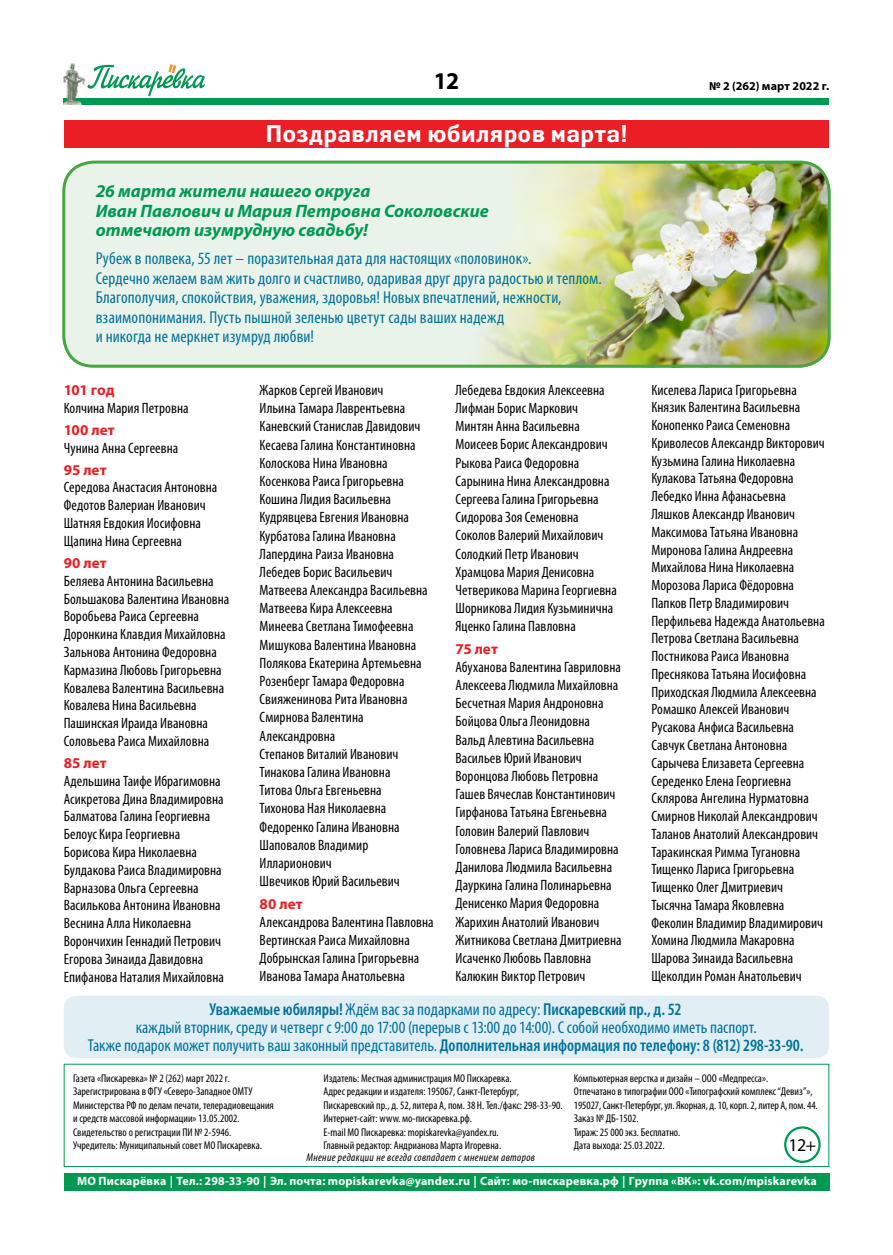
<style>
.page{position:relative;width:893px;height:1255px;background:#fff}
.page>*{position:absolute;margin:0;border:0;box-sizing:border-box;transform-origin:0 0}
.t1{font:700 24.15px "Myriad Pro";color:#000}
.t2{font:700 24px "Yanus C";letter-spacing:-.005em;color:#fff}
.t3{font:italic 700 18px/19.5px "Myriad Pro";color:#009952}
.t4{font:18px "Myriad Pro";color:#000}
.t5{font:condensed 17.25px/19.5px "Myriad Pro";letter-spacing:.005em;color:#00729a}
.t6{font:condensed 15px/18.1px "Myriad Pro";color:#000}
.t7{font:700 15px "Myriad Pro";letter-spacing:.005em;color:#eb1e26}
.t8{font:700 12px "Myriad Pro";letter-spacing:.015em;color:#fff}
.t9{font:700 12px "Myriad Pro";letter-spacing:.005em;color:#000}
.t10{font:condensed 11.25px/13.5px "Myriad Pro";color:#000}
.t11{font:italic condensed 11.25px "Myriad Pro";letter-spacing:.03em;color:#000}
.s1{font-weight:600}
</style>
<div class="page">
<div style="left:784px;top:1126px;width:37px;height:36px;border:2px solid #009952;border-radius:50%"></div>
<img style="left:64px;top:64px;width:87px;height:34px">
<svg style="left:87px;top:64px;width:118px;height:32px"></svg>
<div style="left:64px;top:98px;width:765px;height:7px;background:#009952"></div>
<div style="left:64px;top:1173px;width:766px;height:17px;background:#009952"></div>
<div style="left:64px;top:162px;width:765px;height:205px;background:#eaf3ea;border-radius:30px"></div>
<img style="left:476px;top:164px;width:353px;height:203px">
<div style="left:64px;top:120px;width:765px;height:28px;background:#eb1e26"></div>
<div style="left:62px;top:160px;width:769px;height:207px;border:3px solid #47a542;border-radius:30px"></div>
<div style="left:64px;top:995px;width:765px;height:62px;background:#e1eff5;border-radius:13px"></div>
<h1 class="t1" style="left:434px;top:65px;width:27px">12</h1>
<p class="t9" style="left:709px;top:78px;width:122px">№ 2 (262) март 2022 г.</p>
<h2 class="t2" style="left:265px;top:120px;width:365px">Поздравляем юбиляров марта!</h2>
<p class="t3" style="left:96px;top:181px;width:395px">26 марта жители нашего округа<br>Иван Павлович и Мария Петровна Соколовские отмечают изумрудную свадьбу!</p>
<p class="t5" style="left:96px;top:249px;width:508px">Рубеж в полвека, 55 лет – поразительная дата для настоящих «половинок».<br>Сердечно желаем вам жить долго и счастливо, одаривая друг друга радостью и теплом.<br>Благополучия, спокойствия, уважения, здоровья! Новых впечатлений, нежности, взаимопонимания. Пусть пышной зеленью цветут сады ваших надежд<br>и никогда не меркнет изумруд любви!</p>
<p class="t6" style="left:455px;top:380px;width:163px">Лебедева Евдокия Алексеевна<br>Лифман Борис Маркович<br>Минтян Анна Васильевна<br>Моисеев Борис Александрович<br>Рыкова Раиса Федоровна<br>Сарынина Нина Александровна<br>Сергеева Галина Григорьевна<br>Сидорова Зоя Семеновна<br>Соколов Валерий Михайлович<br>Солодкий Петр Иванович<br>Храмцова Мария Денисовна<br>Четверикова Марина Георгиевна<br>Шорникова Лидия Кузьминична<br>Яценко Галина Павловна</p>
<p class="t7" style="left:455px;top:639px;width:44px">75 лет</p>
<p class="t6" style="left:455px;top:657px;width:168px">Абуханова Валентина Гавриловна<br>Алексеева Людмила Михайловна<br>Бесчетная Мария Андроновна<br>Бойцова Ольга Леонидовна<br>Вальд Алевтина Васильевна<br>Васильев Юрий Иванович<br>Воронцова Любовь Петровна<br>Гашев Вячеслав Константинович<br>Гирфанова Татьяна Евгеньевна<br>Головин Валерий Павлович<br>Головнева Лариса Владимировна<br>Данилова Людмила Васильевна<br>Дауркина Галина Полинарьевна<br>Денисенко Мария Федоровна<br>Жарихин Анатолий Иванович<br>Житникова Светлана Дмитриевна<br>Исаченко Любовь Павловна<br>Калюкин Виктор Петрович</p>
<p class="t6" style="left:651px;top:380px;width:175px;line-height:17.7px">Киселева Лариса Григорьевна<br>Князик Валентина Васильевна<br>Конопенко Раиса Семеновна<br>Криволесов Александр Викторович<br>Кузьмина Галина Николаевна<br>Кулакова Татьяна Федоровна<br>Лебедко Инна Афанасьевна<br>Ляшков Александр Иванович<br>Максимова Татьяна Ивановна<br>Миронова Галина Андреевна<br>Михайлова Нина Николаевна<br>Морозова Лариса Фёдоровна<br>Папков Петр Владимирович<br>Перфильева Надежда Анатольевна<br>Петрова Светлана Васильевна<br>Постникова Раиса Ивановна<br>Преснякова Татьяна Иосифовна<br>Приходская Людмила Алексеевна<br>Ромашко Алексей Иванович<br>Русакова Анфиса Васильевна<br>Савчук Светлана Антоновна<br>Сарычева Елизавета Сергеевна<br>Середенко Елена Георгиевна<br>Склярова Ангелина Нурматовна<br>Смирнов Николай Александрович<br>Таланов Анатолий Александрович<br>Таракинская Римма Тугановна<br>Тищенко Лариса Григорьевна<br>Тищенко Олег Дмитриевич<br>Тысячна Тамара Яковлевна<br>Феколин Владимир Владимирович<br>Хомина Людмила Макаровна<br>Шарова Зинаида Васильевна<br>Щеколдин Роман Анатольевич</p>
<p class="t5" style="left:88px;top:1000px;width:717px;line-height:18px;text-align:center"><span class="s1">Уважаемые юбиляры!</span> Ждём вас за подарками по адресу: <span class="s1">Пискаревский пр., д. 52<br></span>каждый вторник, среду и четверг с 9:00 до 17:00 (перерыв с 13:00 до 14:00). С собой необходимо иметь паспорт.<br>Также подарок может получить ваш законный представитель. <span class="s1">Дополнительная информация по телефону: 8 (812) 298-33-90.</span></p>
<p class="t6" style="left:260px;top:381px;width:169px">Жарков Сергей Иванович<br>Ильина Тамара Лаврентьевна<br>Каневский Станислав Давидович<br>Кесаева Галина Константиновна<br>Колоскова Нина Ивановна<br>Косенкова Раиса Григорьевна<br>Кошина Лидия Васильевна<br>Кудрявцева Евгения Ивановна<br>Курбатова Галина Ивановна<br>Лапердина Раиза Ивановна<br>Лебедев Борис Васильевич<br>Матвеева Александра Васильевна<br>Матвеева Кира Алексеевна<br>Минеева Светлана Тимофеевна<br>Мишукова Валентина Ивановна<br>Полякова Екатерина Артемьевна<br>Розенберг Тамара Федоровна<br>Свияженинова Рита Ивановна<br>Смирнова Валентина<br>Александровна<br>Степанов Виталий Иванович<br>Тинакова Галина Ивановна<br>Титова Ольга Евгеньевна<br>Тихонова Ная Николаевна<br>Федоренко Галина Ивановна<br>Шаповалов Владимир<br>Илларионович<br>Швечиков Юрий Васильевич</p>
<p class="t7" style="left:260px;top:893px;width:45px">80 лет</p>
<p class="t6" style="left:260px;top:912px;width:176px">Александрова Валентина Павловна<br>Вертинская Раиса Михайловна<br>Добрынская Галина Григорьевна<br>Иванова Тамара Анатольевна</p>
<p class="t7" style="left:64px;top:380px;width:52px">101 год</p>
<p class="t6" style="left:64px;top:398px;width:126px">Колчина Мария Петровна</p>
<p class="t7" style="left:64px;top:420px;width:52px">100 лет</p>
<p class="t6" style="left:64px;top:438px;width:116px">Чунина Анна Сергеевна</p>
<p class="t7" style="left:64px;top:460px;width:44px">95 лет</p>
<p class="t6" style="left:64px;top:478px;width:155px">Середова Анастасия Антоновна<br>Федотов Валериан Иванович<br>Шатняя Евдокия Иосифовна<br>Щапина Нина Сергеевна</p>
<p class="t7" style="left:64px;top:553px;width:45px">90 лет</p>
<p class="t6" style="left:64px;top:571px;width:167px">Беляева Антонина Васильевна<br>Большакова Валентина Ивановна<br>Воробьева Раиса Сергеевна<br>Доронкина Клавдия Михайловна<br>Зальнова Антонина Федоровна<br>Кармазина Любовь Григорьевна<br>Ковалева Валентина Васильевна<br>Ковалева Нина Васильевна<br>Пашинская Ираида Ивановна<br>Соловьева Раиса Михайловна</p>
<p class="t7" style="left:64px;top:753px;width:44px">85 лет</p>
<p class="t6" style="left:64px;top:771px;width:162px">Адельшина Таифе Ибрагимовна<br>Асикретова Дина Владимировна<br>Балматова Галина Георгиевна<br>Белоус Кира Георгиевна<br>Борисова Кира Николаевна<br>Булдакова Раиса Владимировна<br>Варназова Ольга Сергеевна<br>Василькова Антонина Ивановна<br>Веснина Алла Николаевна<br>Ворончихин Геннадий Петрович<br>Егорова Зинаида Давидовна<br>Епифанова Наталия Михайловна</p>
<p class="t10" style="left:73px;top:1070px;width:202px">Газета «Пискаревка» № 2 (262) март 2022 г.<br>Зарегистрирована в ФГУ «Северо-Западное ОМТУ Министерства РФ по делам печати, телерадиовещания и средств массовой информации» 13.05.2002.<br>Свидетельство о регистрации ПИ № 2-5946.<br>Учредитель: Муниципальный совет МО Пискаревка.</p>
<p class="t10" style="left:323px;top:1070px;width:241px">Издатель: Местная администрация МО Пискаревка.<br>Адрес редакции и издателя: 195067, Санкт-Петербург, Пискаревский пр., д. 52, литера А, пом. 38 Н. Тел./факс: 298-33-90.<br>Интернет-сайт: www.мo-пискаревка.рф.<br>E-mail МО Пискаревка: mopiskarevka@yandex.ru.<br>Главный редактор: Андрианова Марта Игоревна.</p>
<p class="t10" style="left:574px;top:1070px;width:245px">Компьютерная верстка и дизайн – ООО «Медпресса».<br>Отпечатано в типографии ООО «Типографский комплекс “Девиз”», 195027, Санкт-Петербург, ул. Якорная, д. 10, корп.2, литер А, пом. 44.<br>Заказ № ДБ-1502.<br>Тираж: 25 000 экз. Бесплатно.<br>Дата выхода: 25.03.2022.</p>
<p class="t11" style="left:306px;top:1150px;width:230px">Мнение редакции не всегда совпадает с мнением авторов</p>
<p class="t4" style="left:788px;top:1134px;width:29px">12+</p>
<p class="t8" style="left:77px;top:1173px;width:741px">МО Пискарёвка | Тел.: 298-33-90 | Эл. почта: mopiskarevka@yandex.ru | Сайт: мo-пискаревка.рф | Группа «ВК»: vk.com/mpiskarevka</p>
</div>
